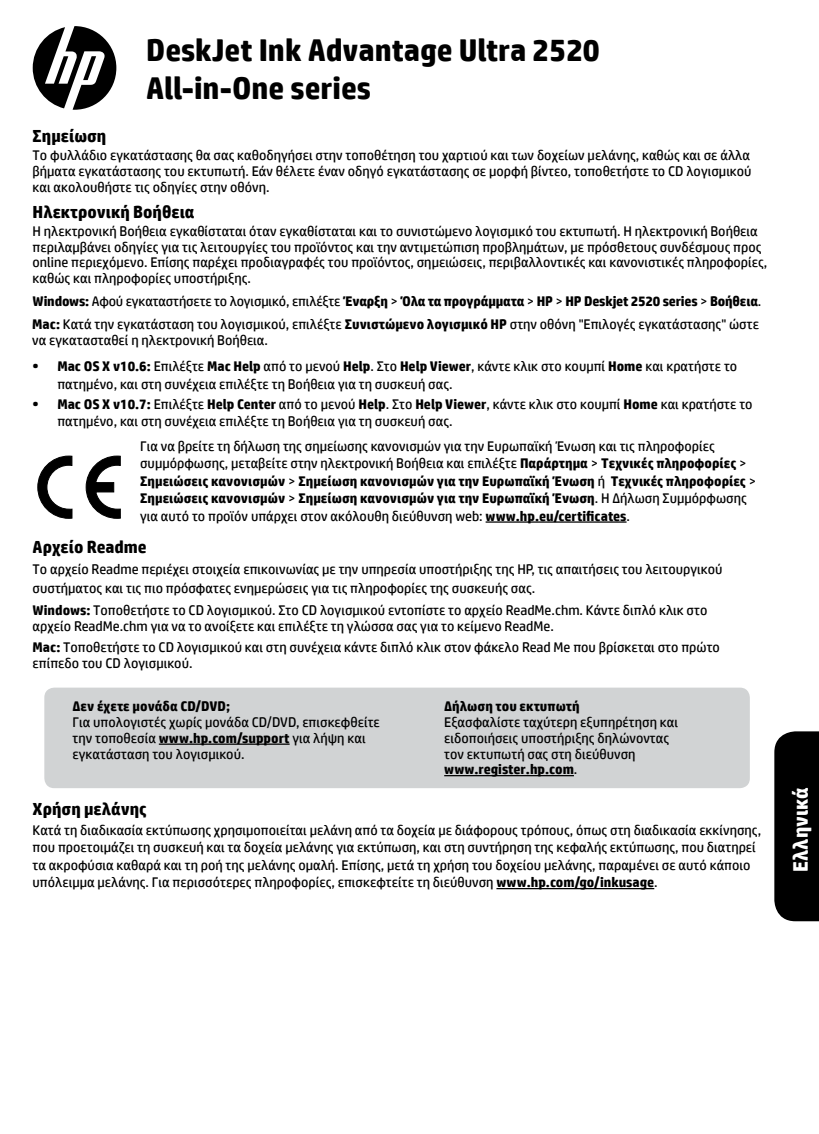
<style>
.page{position:relative;width:819px;height:1134px;background:#fff}
.page>*{position:absolute;margin:0;border:0;box-sizing:border-box;transform-origin:0 0}
.Product_name{font:700 31.5px/37.8px "HP Simplified";color:#000}
.RG_bleed_tab{font:700 21px "HP Simplified";color:#fff}
.Subtitle{font:700 17.5px "HP Simplified";color:#000}
.Subtitle-2{font:14px/17.5px "HP Simplified";color:#000}
.Body{font:14px/15.8px "HP Simplified";color:#000}
.Body-2{font:700 14px "HP Simplified";letter-spacing:-.01em;color:#000}
.s1{font-weight:700}
.s2{font-weight:400}
</style>
<div class="page">
<svg style="left:33px;top:26px;width:83px;height:84px"></svg>
<hr style="left:496px;top:888px;width:158px;height:1px;background:#000">
<hr style="left:486px;top:521px;width:141px;height:2px;background:#000">
<svg style="left:37px;top:456px;width:36px;height:63px"></svg>
<svg style="left:85px;top:456px;width:36px;height:63px"></svg>
<div style="left:44px;top:688px;width:706px;height:100px;background:#d1d3d4;border-radius:10px"></div>
<hr style="left:444px;top:775px;width:130px;height:1px;background:#000">
<hr style="left:159px;top:744px;width:131px;height:1px;background:#000">
<div style="left:774px;top:731px;width:45px;height:190px;background:#000"></div>
<p class="Product_name" style="left:146px;top:32px;width:455px">DeskJet Ink Advantage Ultra 2520<br>All-in-One series</p>
<p class="Subtitle" style="left:33px;top:125px;width:75px">Σημείωση</p>
<p class="Subtitle-2" style="left:33px;top:147px;width:721px;line-height:15.8px">Το φυλλάδιο εγκατάστασης θα σας καθοδηγήσει στην τοποθέτηση του χαρτιού και των δοχείων μελάνης, καθώς και σε άλλα βήματα εγκατάστασης του εκτυπωτή. Εάν θέλετε έναν οδηγό εγκατάστασης σε μορφή βίντεο, τοποθετήστε το CD λογισμικού και ακολουθήστε τις οδηγίες στην οθόνη.</p>
<p class="Subtitle" style="left:33px;top:200px;width:163px">Ηλεκτρονική Βοήθεια</p>
<p class="Subtitle-2" style="left:33px;top:223px;width:736px;line-height:15.8px">Η ηλεκτρονική Βοήθεια εγκαθίσταται όταν εγκαθίσταται και το συνιστώμενο λογισμικό του εκτυπωτή. Η ηλεκτρονική Βοήθεια περιλαμβάνει οδηγίες για τις λειτουργίες του προϊόντος και την αντιμετώπιση προβλημάτων, με πρόσθετους συνδέσμους προς online περιεχόμενο. Επίσης παρέχει προδιαγραφές του προϊόντος, σημειώσεις, περιβαλλοντικές και κανονιστικές πληροφορίες, καθώς και πληροφορίες υποστήριξης.</p>
<p class="Body" style="left:32px;top:316px;width:728px"><span class="s1">Mac:</span> Κατά την εγκατάσταση του λογισμικού, επιλέξτε <span class="s1">Συνιστώμενο λογισμικό HP</span> στην οθόνη "Επιλογές εγκατάστασης" ώστε να εγκατασταθεί η ηλεκτρονική Βοήθεια.</p>
<p class="Body-2" style="left:33px;top:292px;width:730px">Windows: <span class="s2">Αφού εγκαταστήσετε το λογισμικό, επιλέξτε</span> Έναρξη <span class="s2">&gt;</span> Όλα τα προγράμματα <span class="s2">&gt;</span> HP <span class="s2">&gt;</span> HP Deskjet 2520 series <span class="s2">&gt;</span> Βοήθεια<span class="s2">.</span></p>
<p class="Subtitle-2" style="left:57px;top:357px;width:681px;text-indent:-25px"><span class="s1">• Mac OS X v10.6:</span> Επιλέξτε <span class="s1">Mac Help</span> από το μενού <span class="s1">Help</span>. Στο <span class="s1">Help Viewer</span>, κάντε κλικ στο κουμπί <span class="s1">Home</span> και κρατήστε το πατημένο, και στη συνέχεια επιλέξτε τη Βοήθεια για τη συσκευή σας.</p>
<p class="Subtitle-2" style="left:57px;top:395px;width:697px;text-indent:-25px"><span class="s1">• Mac OS X v10.7:</span> Επιλέξτε <span class="s1">Help Center</span> από το μενού <span class="s1">Help</span>. Στο <span class="s1">Help Viewer</span>, κάντε κλικ στο κουμπί <span class="s1">Home</span> και κρατήστε το πατημένο, και στη συνέχεια επιλέξτε τη Βοήθεια για τη συσκευή σας.</p>
<p class="Body" style="left:140px;top:437px;width:618px;line-height:17.5px">Για να βρείτε τη δήλωση της σημείωσης κανονισμών για την Ευρωπαϊκή Ένωση και τις πληροφορίες συμμόρφωσης, μεταβείτε στην ηλεκτρονική Βοήθεια και επιλέξτε <span class="s1">Παράρτημα</span> &gt; <span class="s1">Τεχνικές πληροφορίες</span> &gt; <span class="s1">Σημειώσεις κανονισμών</span> &gt; <span class="s1">Σημείωση κανονισμών για την Ευρωπαϊκή Ένωση</span> ή <span class="s1">Τεχνικές πληροφορίες</span> &gt; <span class="s1">Σημειώσεις κανονισμών</span> &gt; <span class="s1">Σημείωση κανονισμών για την Ευρωπαϊκή Ένωση</span>. Η Δήλωση Συμμόρφωσης για αυτό το προϊόν υπάρχει στον ακόλουθη διεύθυνση web: <span class="s1">www.hp.eu/certificates</span>.</p>
<p class="Subtitle" style="left:33px;top:535px;width:116px">Αρχείο Readme</p>
<p class="Subtitle-2" style="left:33px;top:560px;width:691px;line-height:18.9px">Το αρχείο Readme περιέχει στοιχεία επικοινωνίας με την υπηρεσία υποστήριξης της HP, τις απαιτήσεις του λειτουργικού συστήματος και τις πιο πρόσφατες ενημερώσεις για τις πληροφορίες της συσκευής σας.</p>
<p class="Body" style="left:33px;top:602px;width:676px"><span class="s1">Windows:</span> Τοποθετήστε το CD λογισμικού. Στο CD λογισμικού εντοπίστε το αρχείο ReadMe.chm. Κάντε διπλό κλικ στο αρχείο ReadMe.chm για να το ανοίξετε και επιλέξτε τη γλώσσα σας για το κείμενο ReadMe.</p>
<p class="Body" style="left:33px;top:639px;width:689px"><span class="s1">Mac:</span> Τοποθετήστε το CD λογισμικού και στη συνέχεια κάντε διπλό κλικ στον φάκελο Read Me που βρίσκεται στο πρώτο επίπεδο του CD λογισμικού.</p>
<p class="Body-2" style="left:444px;top:697px;width:137px">Δήλωση του εκτυπωτή</p>
<p class="Body" style="left:444px;top:714px;width:235px">Εξασφαλίστε ταχύτερη εξυπηρέτηση και ειδοποιήσεις υποστήριξης δηλώνοντας τον εκτυπωτή σας στη διεύθυνση <span class="s1">www.register.hp.com</span>.</p>
<p class="Body-2" style="left:73px;top:697px;width:159px">Δεν έχετε μονάδα CD/DVD;</p>
<p class="Body" style="left:73px;top:714px;width:309px">Για υπολογιστές χωρίς μονάδα CD/DVD, επισκεφθείτε την τοποθεσία <span class="s1">www.hp.com/support</span> για λήψη και εγκατάσταση του λογισμικού.</p>
<p class="Subtitle" style="left:33px;top:797px;width:116px">Χρήση μελάνης</p>
<p class="Subtitle-2" style="left:33px;top:821px;width:730px">Κατά τη διαδικασία εκτύπωσης χρησιμοποιείται μελάνη από τα δοχεία με διάφορους τρόπους, όπως στη διαδικασία εκκίνησης, που προετοιμάζει τη συσκευή και τα δοχεία μελάνης για εκτύπωση, και στη συντήρηση της κεφαλής εκτύπωσης, που διατηρεί τα ακροφύσια καθαρά και τη ροή της μελάνης ομαλή. Επίσης, μετά τη χρήση του δοχείου μελάνης, παραμένει σε αυτό κάποιο υπόλειμμα μελάνης. Για περισσότερες πληροφορίες, επισκεφτείτε τη διεύθυνση <span class="s1">www.hp.com/go/inkusage</span>.</p>
<p class="RG_bleed_tab" style="left:787px;top:872px;width:86px;rotate:-90deg">Ελληνικά</p>
</div>
